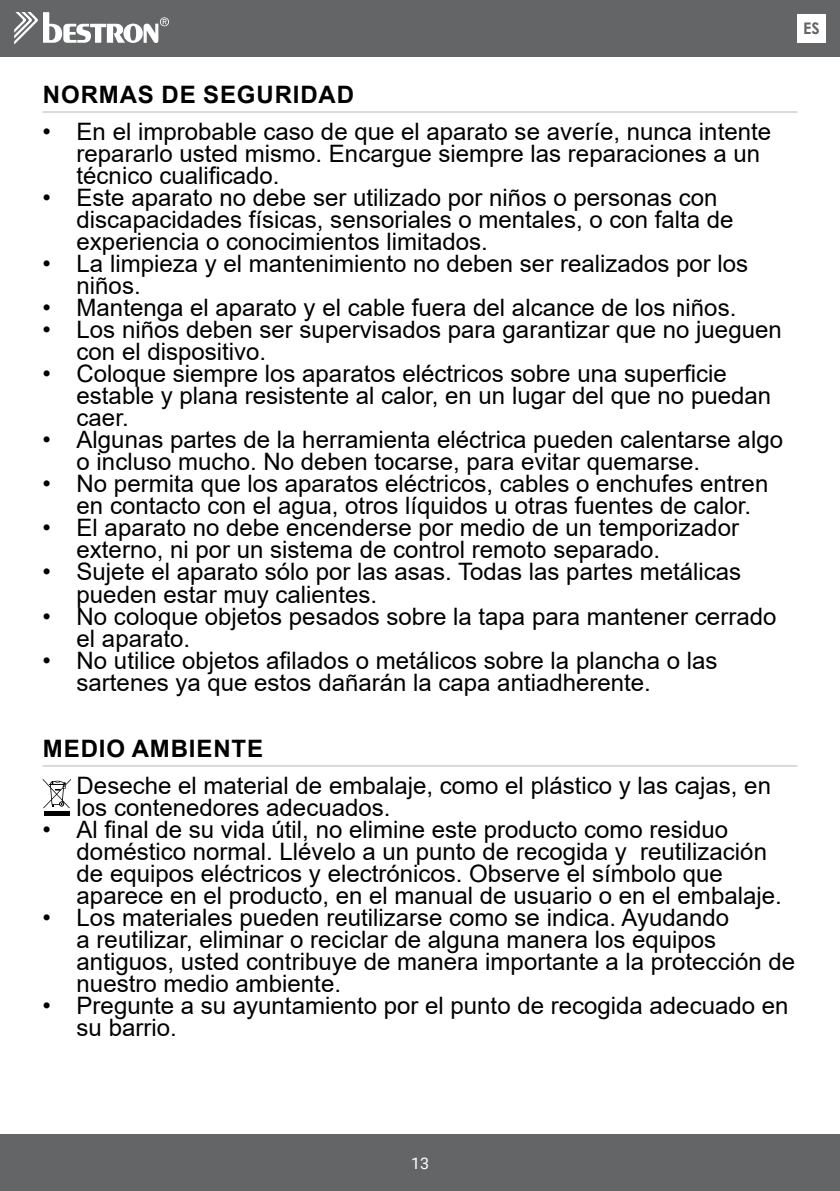
<style>
.page{position:relative;width:840px;height:1191px;background:#fff}
.page>*{position:absolute;margin:0;border:0;box-sizing:border-box;transform-origin:0 0}
.t1{font:24px/22px "Arial";color:#000}
.t2{font:700 24px "Arial";letter-spacing:.035em;color:#000}
.t3{font:16px "Roboto";color:#fff}
.t4{font:700 16px "Century Gothic";color:#646567}
</style>
<div class="page">
<hr style="left:43px;top:111px;width:754px;height:2px;background:#d9dadb">
<hr style="left:43px;top:765px;width:754px;height:2px;background:#d9dadb">
<div style="left:44px;top:811px;width:25px;height:5px;background:#000"></div>
<svg style="left:43px;top:779px;width:28px;height:29px"></svg>
<div style="left:0;top:0;width:839px;height:57px;background:#646567"></div>
<div style="left:0;top:1134px;width:839px;height:57px;background:#646567"></div>
<svg style="left:14px;top:12px;width:155px;height:33px"></svg>
<div style="left:797px;top:14px;width:28px;height:29px;background:#fff"></div>
<p class="t4" style="left:802px;top:16px;width:18px">ES</p>
<p class="t2" style="left:43px;top:77px;width:312px">NORMAS DE SEGURIDAD</p>
<p class="t1" style="left:77px;top:121px;width:695px;text-indent:-34px">• En el improbable caso de que el aparato se averíe, nunca intente repararlo usted mismo. Encargue siempre las reparaciones a un técnico cualificado.</p>
<p class="t1" style="left:77px;top:187px;width:658px;text-indent:-34px">• Este aparato no debe ser utilizado por niños o personas con discapacidades físicas, sensoriales o mentales, o con falta de experiencia o conocimientos limitados.</p>
<p class="t1" style="left:77px;top:253px;width:672px;text-indent:-34px">• La limpieza y el mantenimiento no deben ser realizados por los niños.</p>
<p class="t1" style="left:43px;top:297px;width:695px">• Mantenga el aparato y el cable fuera del alcance de los niños.</p>
<p class="t1" style="left:77px;top:319px;width:706px;text-indent:-34px">• Los niños deben ser supervisados para garantizar que no jueguen con el dispositivo.</p>
<p class="t1" style="left:77px;top:363px;width:695px;text-indent:-34px">• Coloque siempre los aparatos eléctricos sobre una superficie estable y plana resistente al calor, en un lugar del que no puedan caer.</p>
<p class="t1" style="left:77px;top:429px;width:707px;text-indent:-34px">• Algunas partes de la herramienta eléctrica pueden calentarse algo o incluso mucho. No deben tocarse, para evitar quemarse.</p>
<p class="t1" style="left:77px;top:473px;width:692px;text-indent:-34px">• No permita que los aparatos eléctricos, cables o enchufes entren en contacto con el agua, otros líquidos u otras fuentes de calor.</p>
<p class="t1" style="left:77px;top:517px;width:663px;text-indent:-34px">• El aparato no debe encenderse por medio de un temporizador externo, ni por un sistema de control remoto separado.</p>
<p class="t1" style="left:77px;top:561px;width:665px;text-indent:-34px">• Sujete el aparato sólo por las asas. Todas las partes metálicas pueden estar muy calientes.</p>
<p class="t1" style="left:77px;top:605px;width:701px;text-indent:-34px">• No coloque objetos pesados sobre la tapa para mantener cerrado el aparato.</p>
<p class="t1" style="left:77px;top:649px;width:642px;text-indent:-34px">• No utilice objetos afilados o metálicos sobre la plancha o las sartenes ya que estos dañarán la capa antiadherente.</p>
<p class="t2" style="left:43px;top:731px;width:221px">MEDIO AMBIENTE</p>
<p class="t1" style="left:77px;top:774px;width:695px">Deseche el material de embalaje, como el plástico y las cajas, en los contenedores adecuados.</p>
<p class="t1" style="left:77px;top:818px;width:706px;text-indent:-34px">• Al final de su vida útil, no elimine este producto como residuo doméstico normal. Llévelo a un punto de recogida y reutilización de equipos eléctricos y electrónicos. Observe el símbolo que aparece en el producto, en el manual de usuario o en el embalaje.</p>
<p class="t1" style="left:77px;top:906px;width:719px;text-indent:-34px">• Los materiales pueden reutilizarse como se indica. Ayudando<br>a reutilizar, eliminar o reciclar de alguna manera los equipos antiguos, usted contribuye de manera importante a la protección de nuestro medio ambiente.</p>
<p class="t1" style="left:77px;top:994px;width:713px;text-indent:-34px">• Pregunte a su ayuntamiento por el punto de recogida adecuado en su barrio.</p>
<p class="t3" style="left:411px;top:1151px;width:19px">13</p>
</div>
